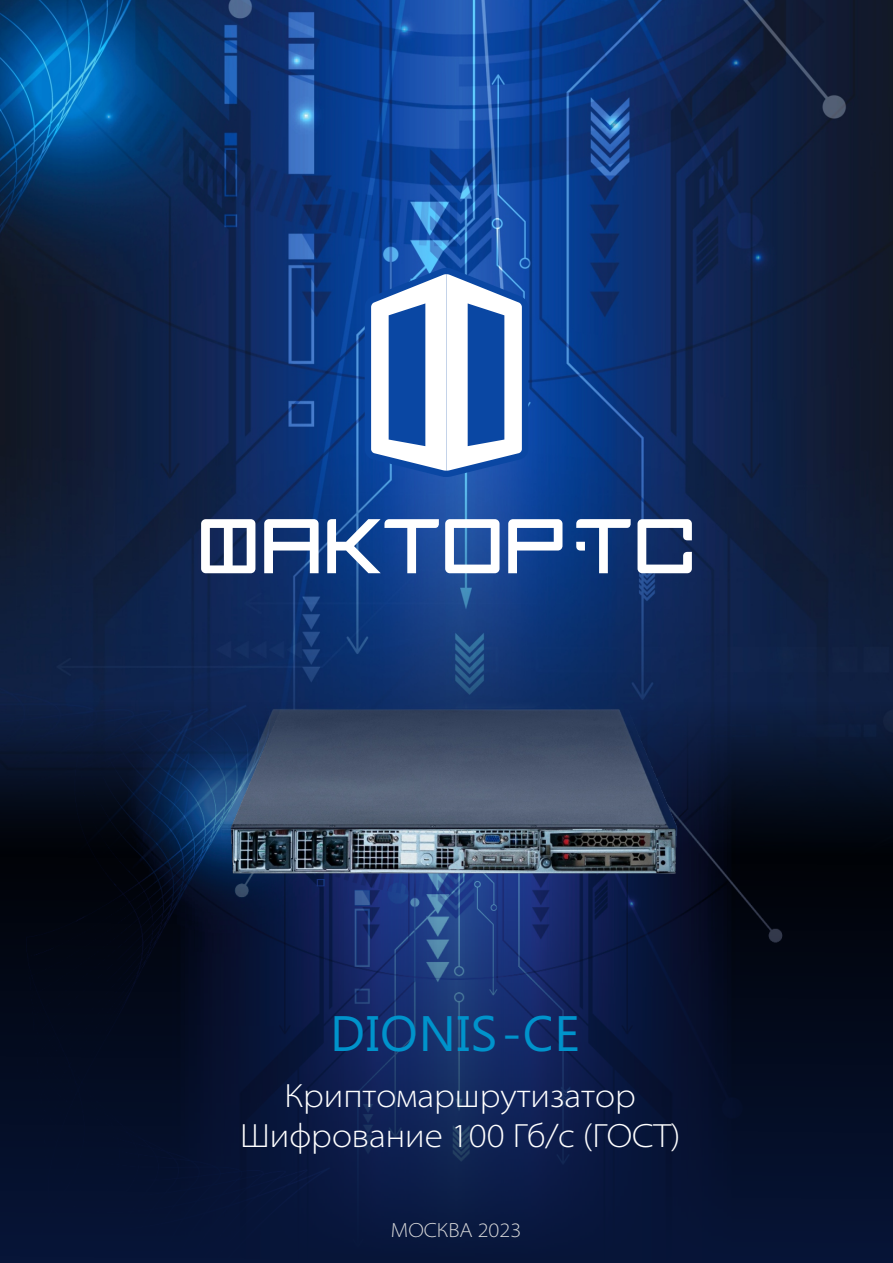
<style>
.page{position:relative;width:893px;height:1263px;background:#fff}
.page>*{position:absolute;margin:0;border:0;box-sizing:border-box;transform-origin:0 0}
.t1{font:49.8px "Ebrima";letter-spacing:.02em;color:#0093cb}
.t2{font:300 semi-expanded 33.75px/40.2px "Myriad Pro";color:#fff;text-align:center}
.t3{font:300 semi-expanded 20.55px "Myriad Pro";color:#d9d9da}
</style>
<div class="page">
<img style="left:0;top:0;width:893px;height:377px">
<img style="left:0;top:377px;width:893px;height:390px">
<img style="left:0;top:767px;width:893px;height:496px">
<svg style="left:201px;top:519px;width:491px;height:54px"></svg>
<svg style="left:356px;top:258px;width:180px;height:228px"></svg>
<img style="left:233px;top:829px;width:443px;height:44px">
<h1 class="t1" style="left:330px;top:1015px;width:251px">DIONIS -CE</h1>
<p class="t2" style="left:240px;top:1078px;width:442px">Криптомаршрутизатор<br>Шифрование 100 Гб/с (ГОСТ)</p>
<p class="t3" style="left:391px;top:1222px;width:132px">МОСКВА 2023</p>
</div>
